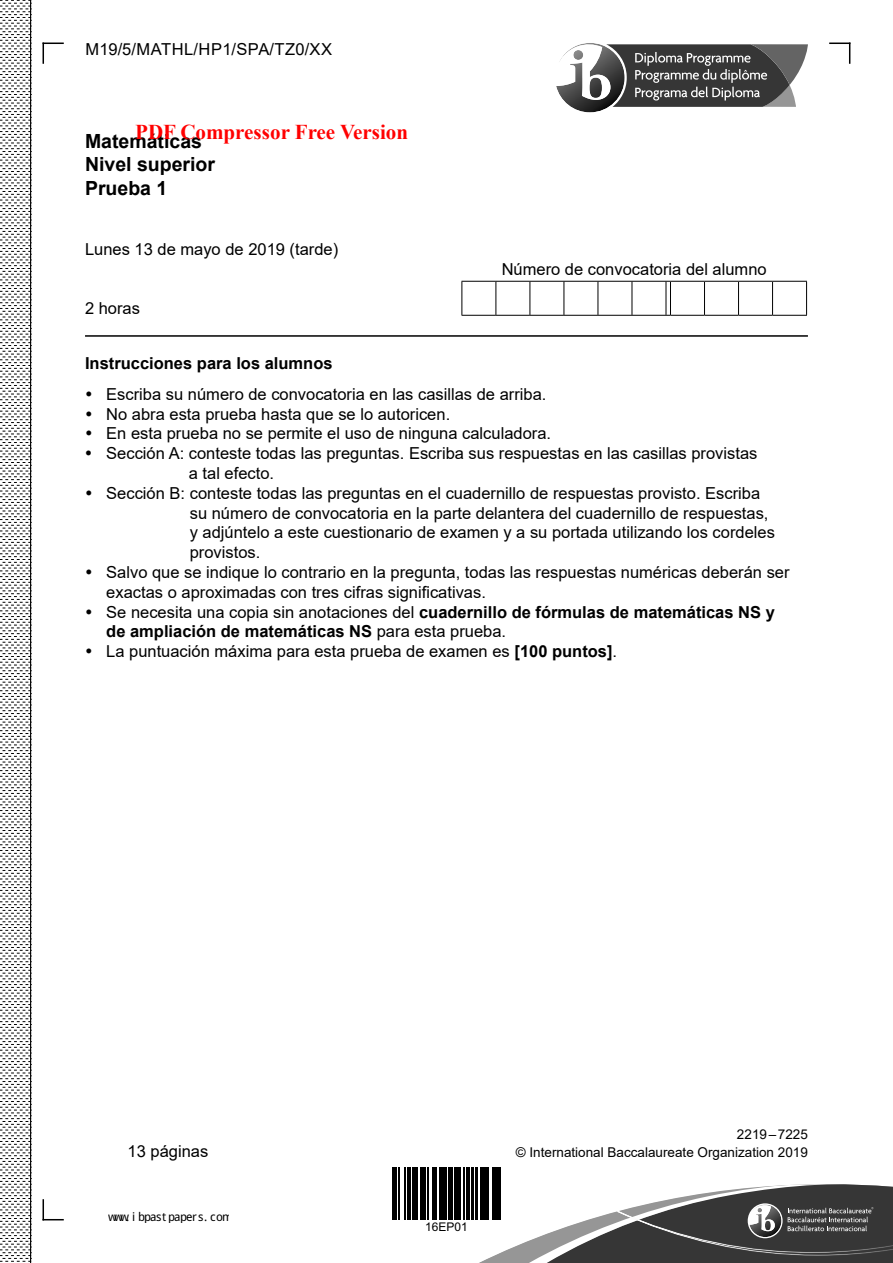
<style>
.page{position:relative;width:893px;height:1263px;background:#fff}
.page>*{position:absolute;margin:0;border:0;box-sizing:border-box;transform-origin:0 0}
.t1{font:700 21px "Times New Roman";color:#f00}
.t2{font:700 19.5px/23.4px "Arial";color:#000}
.t3{font:16.5px "Arial";color:#000}
.t4{font:700 16.5px "Arial";color:#000}
.t5{font:16.5px "Arial";letter-spacing:.035em;color:#000}
.t6{font:13.5px "Arial";color:#000}
.t7{font:12px "Droid Sans Fallback";letter-spacing:-.08em;color:#000}
.t8{font:12px "Arial";color:#000}
.s1{font-weight:400}
.s2{font-weight:700}
</style>
<div class="page">
<hr style="left:392px;top:1167px;width:2px;height:52px;background:#000">
<hr style="left:395px;top:1167px;width:1px;height:52px;background:#000">
<hr style="left:399px;top:1167px;width:1px;height:52px;background:#000">
<hr style="left:404px;top:1167px;width:1px;height:52px;background:#000">
<hr style="left:407px;top:1167px;width:3px;height:52px;background:#000">
<hr style="left:413px;top:1167px;width:2px;height:52px;background:#000">
<hr style="left:416px;top:1167px;width:2px;height:52px;background:#000">
<hr style="left:420px;top:1167px;width:3px;height:52px;background:#000">
<hr style="left:424px;top:1167px;width:1px;height:52px;background:#000">
<hr style="left:428px;top:1167px;width:1px;height:52px;background:#000">
<hr style="left:432px;top:1167px;width:2px;height:52px;background:#000">
<hr style="left:435px;top:1167px;width:1px;height:52px;background:#000">
<hr style="left:439px;top:1167px;width:4px;height:52px;background:#000">
<hr style="left:444px;top:1167px;width:3px;height:52px;background:#000">
<hr style="left:448px;top:1167px;width:2px;height:52px;background:#000">
<hr style="left:451px;top:1167px;width:1px;height:52px;background:#000">
<hr style="left:455px;top:1167px;width:3px;height:52px;background:#000">
<hr style="left:459px;top:1167px;width:2px;height:52px;background:#000">
<hr style="left:463px;top:1167px;width:1px;height:52px;background:#000">
<hr style="left:466px;top:1167px;width:4px;height:52px;background:#000">
<hr style="left:472px;top:1167px;width:2px;height:52px;background:#000">
<hr style="left:475px;top:1167px;width:2px;height:52px;background:#000">
<hr style="left:480px;top:1167px;width:3px;height:52px;background:#000">
<hr style="left:484px;top:1167px;width:2px;height:52px;background:#000">
<hr style="left:487px;top:1167px;width:2px;height:52px;background:#000">
<hr style="left:492px;top:1167px;width:3px;height:52px;background:#000">
<hr style="left:497px;top:1167px;width:1px;height:52px;background:#000">
<hr style="left:499px;top:1167px;width:2px;height:52px;background:#000">
<svg style="left:43px;top:43px;width:21px;height:21px"></svg>
<svg style="left:43px;top:1199px;width:21px;height:21px"></svg>
<svg style="left:829px;top:43px;width:21px;height:21px"></svg>
<hr style="left:461px;top:281px;width:35px;height:1px;background:#000">
<hr style="left:461px;top:282px;width:1px;height:33px;background:#000">
<hr style="left:496px;top:281px;width:34px;height:1px;background:#000">
<hr style="left:495px;top:282px;width:1px;height:33px;background:#000">
<hr style="left:530px;top:281px;width:34px;height:1px;background:#000">
<hr style="left:530px;top:282px;width:1px;height:33px;background:#000">
<hr style="left:564px;top:281px;width:34px;height:1px;background:#000">
<hr style="left:564px;top:282px;width:1px;height:33px;background:#000">
<hr style="left:598px;top:281px;width:34px;height:1px;background:#000">
<hr style="left:598px;top:282px;width:1px;height:33px;background:#000">
<hr style="left:632px;top:281px;width:34px;height:1px;background:#000">
<hr style="left:632px;top:282px;width:1px;height:33px;background:#000">
<hr style="left:666px;top:282px;width:1px;height:33px;background:#000">
<hr style="left:670px;top:281px;width:34px;height:1px;background:#000">
<hr style="left:670px;top:282px;width:1px;height:33px;background:#000">
<hr style="left:704px;top:281px;width:34px;height:1px;background:#000">
<hr style="left:704px;top:282px;width:1px;height:33px;background:#000">
<hr style="left:738px;top:281px;width:34px;height:1px;background:#000">
<hr style="left:738px;top:282px;width:1px;height:33px;background:#000">
<hr style="left:772px;top:281px;width:35px;height:1px;background:#000">
<hr style="left:772px;top:282px;width:1px;height:33px;background:#000">
<hr style="left:806px;top:282px;width:1px;height:33px;background:#000">
<hr style="left:461px;top:315px;width:35px;height:1px;background:#000">
<hr style="left:496px;top:315px;width:34px;height:1px;background:#000">
<hr style="left:530px;top:315px;width:34px;height:1px;background:#000">
<hr style="left:564px;top:315px;width:34px;height:1px;background:#000">
<hr style="left:598px;top:315px;width:34px;height:1px;background:#000">
<hr style="left:632px;top:315px;width:34px;height:1px;background:#000">
<hr style="left:670px;top:315px;width:34px;height:1px;background:#000">
<hr style="left:704px;top:315px;width:34px;height:1px;background:#000">
<hr style="left:738px;top:315px;width:34px;height:1px;background:#000">
<hr style="left:772px;top:315px;width:35px;height:1px;background:#000">
<hr style="left:30px;top:0;width:1px;height:1263px;background:#000">
<svg style="left:0;top:0;width:30px;height:1262px"></svg>
<hr style="left:85px;top:335px;width:723px;height:2px;background:#000">
<svg style="left:556px;top:43px;width:252px;height:69px"></svg>
<svg style="left:477px;top:1184px;width:416px;height:79px"></svg>
<p class="t5" style="left:85px;top:43px;width:248px">M19/5/MATHL/HP1/SPA/TZ0/XX</p>
<p class="t1" style="left:135px;top:125px;width:275px">PDF Compressor Free Version</p>
<p class="t2" style="left:85px;top:131px;width:132px">Matemáticas<br>Nivel superior<br>Prueba 1</p>
<p class="t3" style="left:85px;top:243px;width:255px">Lunes 13 de mayo de 2019 (tarde)</p>
<p class="t3" style="left:85px;top:302px;width:57px">2 horas</p>
<p class="t3" style="left:502px;top:263px;width:267px">Número de convocatoria del alumno</p>
<p class="t4" style="left:85px;top:357px;width:249px">Instrucciones para los alumnos</p>
<p class="t3" style="left:106px;top:388px;width:442px">Escriba su número de convocatoria en las casillas de arriba.</p>
<p class="t3" style="left:106px;top:408px;width:345px">No abra esta prueba hasta que se lo autoricen.</p>
<p class="t3" style="left:106px;top:427px;width:446px">En esta prueba no se permite el uso de ninguna calculadora.</p>
<p class="t3" style="left:106px;top:447px;width:653px">Sección A: conteste todas las preguntas. Escriba sus respuestas en las casillas provistas</p>
<p class="t3" style="left:189px;top:467px;width:87px">a tal efecto.</p>
<p class="t3" style="left:106px;top:487px;width:655px">Sección B: conteste todas las preguntas en el cuadernillo de respuestas provisto. Escriba</p>
<p class="t3" style="left:190px;top:507px;width:580px">su número de convocatoria en la parte delantera del cuadernillo de respuestas,</p>
<p class="t3" style="left:190px;top:526px;width:587px">y adjúntelo a este cuestionario de examen y a su portada utilizando los cordeles</p>
<p class="t3" style="left:190px;top:546px;width:72px">provistos.</p>
<p class="t3" style="left:106px;top:566px;width:685px">Salvo que se indique lo contrario en la pregunta, todas las respuestas numéricas deberán ser</p>
<p class="t3" style="left:106px;top:581px;width:381px">exactas o aproximadas con tres cifras significativas.</p>
<p class="t4" style="left:106px;top:606px;width:670px"><span class="s1">Se necesita una copia sin anotaciones del</span> cuadernillo de fórmulas de matemáticas NS y</p>
<p class="t4" style="left:106px;top:625px;width:401px">de ampliación de matemáticas NS <span class="s1">para esta prueba.</span></p>
<p class="t3" style="left:106px;top:645px;width:512px">La puntuación máxima para esta prueba de examen es <span class="s2">[100 puntos]</span>.</p>
<p class="t3" style="left:128px;top:1145px;width:82px">13 páginas</p>
<p class="t7" style="left:108px;top:1208px;width:126px">www. i bpast papers. com</p>
<p class="t8" style="left:425px;top:1220px;width:44px">16EP01</p>
<p class="t6" style="left:737px;top:1129px;width:72px">2219 – 7225</p>
<p class="t6" style="left:516px;top:1147px;width:294px">© International Baccalaureate Organization 2019</p>
</div>
